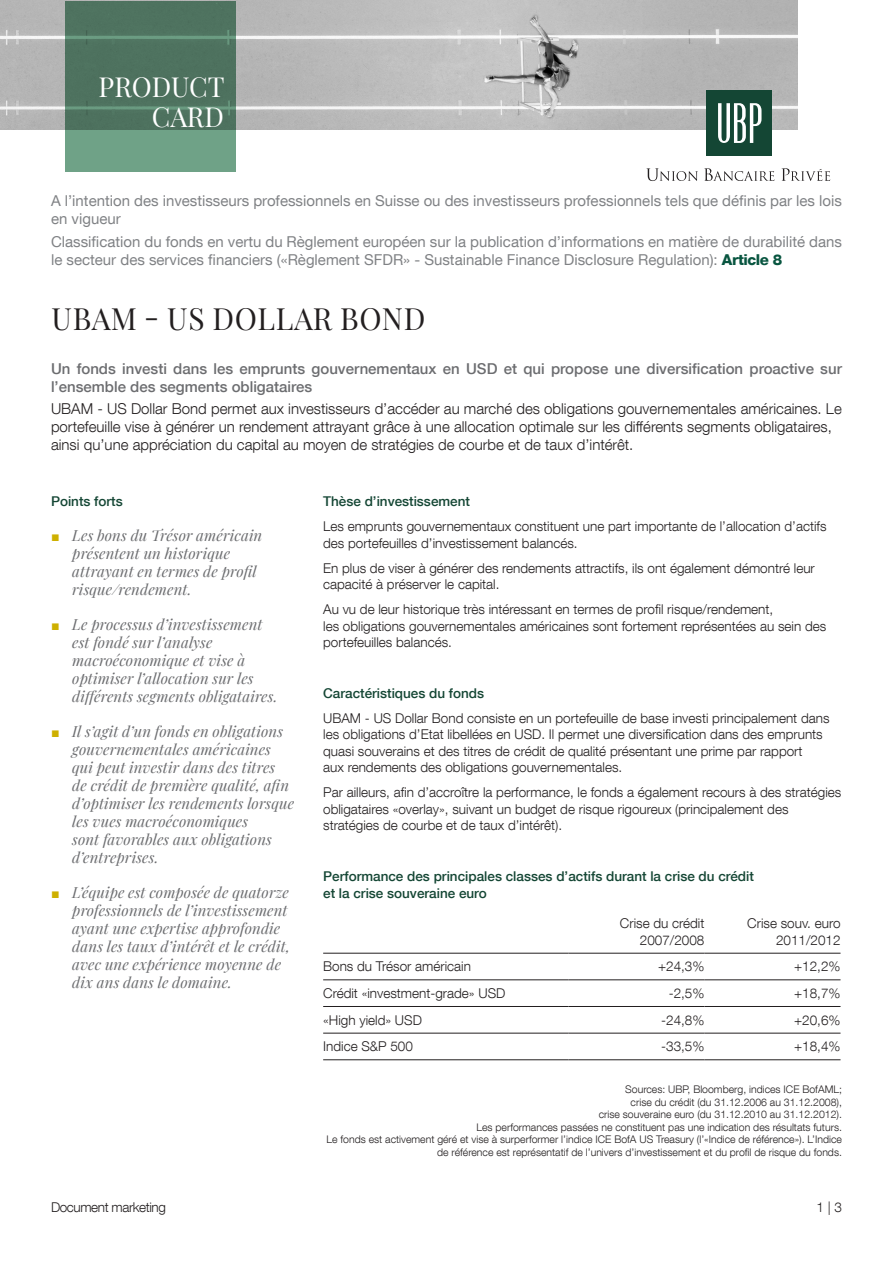
<style>
.page{position:relative;width:893px;height:1263px;background:#fff}
.page>*{position:absolute;margin:0;border:0;box-sizing:border-box;transform-origin:0 0}
.nom_du_fonds{font:30px "Playfair Display";letter-spacing:.02em;color:#231f20}
.t1{font:27px "Playfair Display";color:#fff}
.t2{font:italic 15px/18px "Playfair Display";letter-spacing:.005em;color:#6c6d70}
.For_qualified_invest{font:15px/18px "Helvetica Neue LT Com";color:#808285}
.Texte_Intro{font:300 15px/18px "Helvetica Neue LT Com";color:#231f20}
.Texte_Intro_65{font:500 15px/18px "Helvetica Neue LT Com";color:#6c6d70}
.Texte{font:300 13.5px/16.5px "Helvetica Neue LT Com";color:#231f20}
.Titre_Niv_2{font:500 13.5px/16.5px "Helvetica Neue LT Com";color:#144634}
.MARKETING_COMMUNICAT{font:300 13.5px "Helvetica Neue LT Com";letter-spacing:-.03em;color:#231f20}
.Sources{font:300 10.5px/12.6px "Helvetica Neue LT Com";color:#231f20;text-align:right}
.s1{font-weight:800;color:#085540}
.s2{font-family:"Arial";font-style:normal;font-size:14.25px;color:#ceb000}
</style>
<div class="page">
<hr style="left:323px;top:979px;width:245px;height:1px;background:#231f20">
<hr style="left:568px;top:979px;width:136px;height:1px;background:#231f20">
<hr style="left:704px;top:979px;width:136px;height:1px;background:#231f20">
<hr style="left:323px;top:1006px;width:245px;height:1px;background:#231f20">
<hr style="left:568px;top:1006px;width:136px;height:1px;background:#231f20">
<hr style="left:704px;top:1006px;width:136px;height:1px;background:#231f20">
<hr style="left:323px;top:1033px;width:245px;height:1px;background:#231f20">
<hr style="left:568px;top:1033px;width:136px;height:1px;background:#231f20">
<hr style="left:704px;top:1033px;width:136px;height:1px;background:#231f20">
<hr style="left:323px;top:1059px;width:245px;height:1px;background:#231f20">
<hr style="left:568px;top:1059px;width:136px;height:1px;background:#231f20">
<hr style="left:704px;top:1059px;width:136px;height:1px;background:#231f20">
<hr style="left:323px;top:953px;width:245px;height:1px;background:#231f20">
<hr style="left:568px;top:953px;width:136px;height:1px;background:#231f20">
<hr style="left:704px;top:953px;width:136px;height:1px;background:#231f20">
<img style="left:0;top:0;width:797px;height:130px">
<svg style="left:65px;top:1px;width:170px;height:170px;background:#577f69"></svg>
<svg style="left:646px;top:168px;width:52px;height:13px"></svg>
<svg style="left:704px;top:168px;width:70px;height:13px"></svg>
<svg style="left:781px;top:168px;width:49px;height:13px"></svg>
<div style="left:706px;top:90px;width:66px;height:66px;background:#144634"></div>
<svg style="left:718px;top:103px;width:43px;height:40px"></svg>
<p class="t1" style="left:99px;top:66px;width:128px">PRODUCT</p>
<p class="t1" style="left:152px;top:96px;width:74px">CARD</p>
<p class="For_qualified_invest" style="left:51px;top:192px;width:792px">A l’intention des investisseurs professionnels en Suisse ou des investisseurs professionnels tels que définis par les lois en vigueur</p>
<p class="For_qualified_invest" style="left:51px;top:232px;width:792px">Classification du fonds en vertu du Règlement européen sur la publication d’informations en matière de durabilité dans le secteur des services financiers («Règlement SFDR» - Sustainable Finance Disclosure Regulation): <span class="s1">Article 8</span></p>
<p class="nom_du_fonds" style="left:52px;top:295px;width:375px">UBAM - US DOLLAR BOND</p>
<p class="Texte_Intro_65" style="left:51px;top:360px;width:792px">Un fonds investi dans les emprunts gouvernementaux en USD et qui propose une diversification proactive sur l’ensemble des segments obligataires</p>
<p class="Texte_Intro" style="left:51px;top:400px;width:792px">UBAM - US Dollar Bond permet aux investisseurs d’accéder au marché des obligations gouvernementales américaines. Le portefeuille vise à générer un rendement attrayant grâce à une allocation optimale sur les différents segments obligataires, ainsi qu’une appréciation du capital au moyen de stratégies de courbe et de taux d’intérêt.</p>
<p class="Titre_Niv_2" style="left:51px;top:493px;width:73px">Points forts</p>
<p class="t2" style="left:72px;top:525px;width:192px;text-indent:-21px"><span class="s2">■</span> Les bons du Trésor américain présentent un historique attrayant en termes de profil risque/rendement.</p>
<p class="t2" style="left:72px;top:614px;width:207px;text-indent:-21px"><span class="s2">■</span> Le processus d’investissement est fondé sur l’analyse macroéconomique et vise à optimiser l’allocation sur les différents segments obligataires.</p>
<p class="t2" style="left:72px;top:721px;width:223px;text-indent:-21px"><span class="s2">■</span> Il s’agit d’un fonds en obligations gouvernementales américaines qui peut investir dans des titres<br>de crédit de première qualité, afin d’optimiser les rendements lorsque les vues macroéconomiques<br>sont favorables aux obligations d’entreprises.</p>
<p class="t2" style="left:72px;top:882px;width:219px;text-indent:-21px"><span class="s2">■</span> L’équipe est composée de quatorze professionnels de l’investissement ayant une expertise approfondie dans les taux d’intérêt et le crédit, avec une expérience moyenne de dix ans dans le domaine.</p>
<p class="MARKETING_COMMUNICAT" style="left:51px;top:1199px;width:116px">Document marketing</p>
<p class="Titre_Niv_2" style="left:323px;top:493px;width:148px">Thèse d’investissement</p>
<p class="Texte" style="left:323px;top:518px;width:505px">Les emprunts gouvernementaux constituent une part importante de l’allocation d’actifs des portefeuilles d’investissement balancés.</p>
<p class="Texte" style="left:323px;top:559px;width:493px">En plus de viser à générer des rendements attractifs, ils ont également démontré leur capacité à préserver le capital.</p>
<p class="Texte" style="left:323px;top:601px;width:505px">Au vu de leur historique très intéressant en termes de profil risque/rendement,<br>les obligations gouvernementales américaines sont fortement représentées au sein des portefeuilles balancés.</p>
<p class="Titre_Niv_2" style="left:323px;top:684px;width:163px">Caractéristiques du fonds</p>
<p class="Texte" style="left:323px;top:709px;width:508px">UBAM - US Dollar Bond consiste en un portefeuille de base investi principalement dans les obligations d’Etat libellées en USD. Il permet une diversification dans des emprunts quasi souverains et des titres de crédit de qualité présentant une prime par rapport<br>aux rendements des obligations gouvernementales.</p>
<p class="Texte" style="left:323px;top:784px;width:520px">Par ailleurs, afin d’accroître la performance, le fonds a également recours à des stratégies obligataires «overlay», suivant un budget de risque rigoureux (principalement des stratégies de courbe et de taux d’intérêt).</p>
<p class="Titre_Niv_2" style="left:323px;top:868px;width:432px">Performance des principales classes d’actifs durant la crise du crédit et la crise souveraine euro</p>
<p class="Texte" style="left:620px;top:915px;width:86px">Crise du crédit</p>
<p class="Texte" style="left:640px;top:931px;width:66px">2007/2008</p>
<p class="Texte" style="left:747px;top:915px;width:95px">Crise souv. euro</p>
<p class="Texte" style="left:776px;top:931px;width:66px">2011/2012</p>
<p class="Texte" style="left:323px;top:958px;width:149px">Bons du Trésor américain</p>
<p class="Texte" style="left:658px;top:958px;width:48px">+24,3%</p>
<p class="Texte" style="left:794px;top:958px;width:48px">+12,2%</p>
<p class="Texte" style="left:323px;top:985px;width:184px">Crédit «investment-grade» USD</p>
<p class="Texte" style="left:669px;top:985px;width:37px">-2,5%</p>
<p class="Texte" style="left:794px;top:985px;width:48px">+18,7%</p>
<p class="Texte" style="left:323px;top:1011px;width:100px">«High yield» USD</p>
<p class="Texte" style="left:661px;top:1011px;width:45px">-24,8%</p>
<p class="Texte" style="left:794px;top:1011px;width:48px">+20,6%</p>
<p class="Texte" style="left:323px;top:1038px;width:91px">Indice S&amp;P 500</p>
<p class="Texte" style="left:661px;top:1038px;width:45px">-33,5%</p>
<p class="Texte" style="left:794px;top:1038px;width:48px">+18,4%</p>
<p class="Sources" style="left:625px;top:1083px;width:218px">Sources: UBP, Bloomberg, indices ICE BofAML;</p>
<p class="Sources" style="left:631px;top:1095px;width:213px">crise du crédit (du 31.12.2006 au 31.12.2008),</p>
<p class="Sources" style="left:599px;top:1108px;width:245px">crise souveraine euro (du 31.12.2010 au 31.12.2012).</p>
<p class="Sources" style="left:476px;top:1120px;width:367px">Les performances passées ne constituent pas une indication des résultats futurs.</p>
<p class="Sources" style="left:326px;top:1133px;width:517px">Le fonds est activement géré et vise à surperformer l’indice ICE BofA US Treasury (l’«Indice de référence»). L’Indice de référence est représentatif de l’univers d’investissement et du profil de risque du fonds.</p>
<p class="Texte" style="left:816px;top:1199px;width:27px">1 | 3</p>
</div>
